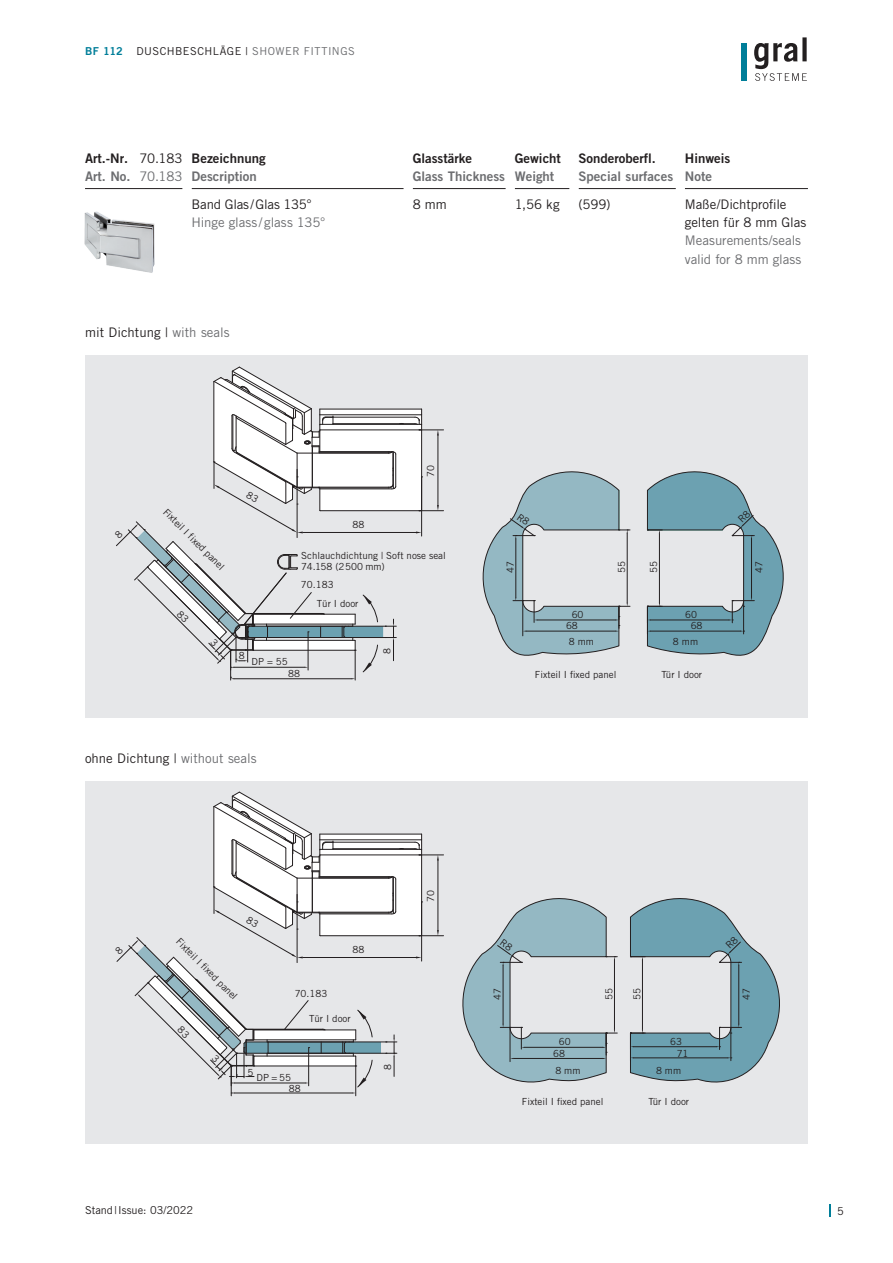
<style>
.page{position:relative;width:893px;height:1263px;background:#fff}
.page>*{position:absolute;margin:0;border:0;box-sizing:border-box;transform-origin:0 0}
.t1{font:13.2px/18.3px "Trade Gothic LT Pro";color:#231f20}
.t2{font:13.2px/18.3px "Trade Gothic LT Pro Bd 2";color:#231f20}
.t3{font:13.2px/18.3px "Trade Gothic LT Pro";letter-spacing:-.005em;color:#6c6d70}
.t4{font:13.2px "Trade Gothic LT Pro Bd 2";color:#6c6d70}
.t5{font:13.2px "Trade Gothic LT Pro";letter-spacing:-.02em;color:#231f20}
.t6{font:10.95px "Trade Gothic LT Pro";letter-spacing:.035em;color:#231f20}
.t7{font:10.95px "Trade Gothic LT Pro";color:#231f20}
.t8{font:9.75px/11.7px "Trade Gothic";color:#231f20}
.t9{font:9.75px "Trade Gothic LT Pro";color:#231f20}
.s1{font-family:"Trade Gothic LT Pro Bd 2";color:#007e99}
.s2{color:#6c6d70}
.s3{font-family:"Trade Gothic LT Pro"}
.s4{font-family:"Trade Gothic LT Pro";color:#6c6d70}
</style>
<div class="page">
<svg style="left:829px;top:1204px;width:2px;height:13px"></svg>
<hr style="left:85px;top:188px;width:98px;height:1px;background:#231f20">
<hr style="left:192px;top:188px;width:212px;height:1px;background:#231f20">
<hr style="left:413px;top:188px;width:93px;height:1px;background:#231f20">
<hr style="left:515px;top:188px;width:55px;height:1px;background:#231f20">
<hr style="left:579px;top:188px;width:97px;height:1px;background:#231f20">
<hr style="left:685px;top:188px;width:123px;height:1px;background:#231f20">
<img style="left:84px;top:211px;width:71px;height:62px">
<div style="left:85px;top:781px;width:723px;height:362px;background:#e6e7e9"></div>
<hr style="left:355px;top:1066px;width:1px;height:30px;background:#231f20">
<hr style="left:231px;top:1066px;width:1px;height:30px;background:#231f20">
<div style="left:85px;top:355px;width:723px;height:363px;background:#e6e7e9"></div>
<hr style="left:355px;top:650px;width:1px;height:30px;background:#231f20">
<hr style="left:230px;top:650px;width:1px;height:30px;background:#231f20">
<div style="left:741px;top:43px;width:6px;height:38px;background:#007e99"></div>
<svg style="left:754px;top:37px;width:53px;height:44px"></svg>
<svg style="left:630px;top:898px;width:150px;height:185px"></svg>
<svg style="left:462px;top:898px;width:155px;height:185px"></svg>
<svg style="left:116px;top:791px;width:328px;height:303px"></svg>
<svg style="left:647px;top:471px;width:137px;height:185px"></svg>
<svg style="left:482px;top:471px;width:148px;height:185px"></svg>
<svg style="left:116px;top:366px;width:328px;height:313px"></svg>
<p class="t6" style="left:85px;top:45px;width:271px"><span class="s1">BF 112</span> DUSCHBESCHLÄGE | <span class="s2">SHOWER FITTINGS</span></p>
<h1 class="t2" style="left:85px;top:149px;width:99px">Art.-Nr. <span class="s3">70.183<br></span><span class="s2">Art. No.</span> <span class="s4">70.183</span></h1>
<h1 class="t2" style="left:192px;top:149px;width:76px">Bezeichnung</h1>
<h1 class="t4" style="left:192px;top:168px;width:67px">Description</h1>
<h1 class="t5" style="left:192px;top:196px;width:122px">Band Glas/Glas 135°</h1>
<h1 class="t3" style="left:192px;top:213px;width:135px">Hinge glass /glass 135°</h1>
<h1 class="t1" style="left:85px;top:322px;width:146px">mit Dichtung | <span class="s2">with seals</span></h1>
<h1 class="t2" style="left:413px;top:149px;width:61px">Glasstärke</h1>
<h1 class="t4" style="left:413px;top:168px;width:94px">Glass Thickness</h1>
<h1 class="t2" style="left:515px;top:149px;width:48px">Gewicht</h1>
<h1 class="t4" style="left:515px;top:168px;width:41px">Weight</h1>
<h1 class="t2" style="left:579px;top:149px;width:79px">Sonderoberfl.</h1>
<h1 class="t4" style="left:579px;top:168px;width:96px">Special surfaces</h1>
<h1 class="t2" style="left:685px;top:149px;width:47px">Hinweis</h1>
<h1 class="t4" style="left:685px;top:168px;width:29px">Note</h1>
<h1 class="t1" style="left:413px;top:195px;width:35px">8 mm</h1>
<h1 class="t1" style="left:515px;top:195px;width:46px">1,56 kg</h1>
<h1 class="t1" style="left:579px;top:195px;width:34px">(599)</h1>
<h1 class="t1" style="left:685px;top:195px;width:123px">Maße/Dichtprofile gelten für 8 mm Glas</h1>
<h1 class="t3" style="left:685px;top:231px;width:118px">Measurements/seals valid for 8 mm glass</h1>
<p class="t8" style="left:169px;top:506px;width:84px;rotate:45deg">Fixteil I fixed panel</p>
<p class="t9" style="left:353px;top:519px;width:13px">88</p>
<p class="t9" style="left:425px;top:477px;width:13px;rotate:-90deg">70</p>
<p class="t8" style="left:301px;top:549px;width:146px">Schlauchdichtung | Soft nose seal<br>74.158 (2500 mm)</p>
<p class="t8" style="left:301px;top:579px;width:34px">70.183</p>
<p class="t8" style="left:317px;top:597px;width:43px">Tür I door</p>
<p class="t8" style="left:239px;top:650px;width:7px">8</p>
<p class="t8" style="left:252px;top:656px;width:38px">DP = 55</p>
<p class="t8" style="left:288px;top:667px;width:13px">88</p>
<p class="t8" style="left:381px;top:654px;width:7px;rotate:-90deg">8</p>
<h1 class="t1" style="left:85px;top:749px;width:173px">ohne Dichtung | <span class="s2">without seals</span></h1>
<p class="t9" style="left:504px;top:573px;width:13px;rotate:-90deg">47</p>
<p class="t9" style="left:572px;top:608px;width:13px">60</p>
<p class="t9" style="left:566px;top:620px;width:13px">68</p>
<p class="t9" style="left:569px;top:636px;width:27px">8 mm</p>
<p class="t9" style="left:616px;top:573px;width:13px;rotate:-90deg">55</p>
<p class="t9" style="left:535px;top:668px;width:83px">Fixteil I fixed panel</p>
<p class="t9" style="left:648px;top:573px;width:13px;rotate:-90deg">55</p>
<p class="t9" style="left:685px;top:608px;width:13px">60</p>
<p class="t9" style="left:691px;top:620px;width:13px">68</p>
<p class="t9" style="left:673px;top:636px;width:27px">8 mm</p>
<p class="t9" style="left:661px;top:668px;width:42px">Tür I door</p>
<p class="t9" style="left:753px;top:573px;width:13px;rotate:-90deg">47</p>
<p class="t8" style="left:182px;top:936px;width:84px;rotate:45deg">Fixteil I fixed panel</p>
<p class="t8" style="left:295px;top:987px;width:34px">70.183</p>
<p class="t9" style="left:353px;top:944px;width:13px">88</p>
<p class="t8" style="left:309px;top:1012px;width:43px">Tür I door</p>
<p class="t8" style="left:248px;top:1066px;width:7px">5</p>
<p class="t8" style="left:257px;top:1071px;width:36px">DP = 55</p>
<p class="t8" style="left:289px;top:1082px;width:13px">88</p>
<p class="t8" style="left:382px;top:1069px;width:7px;rotate:-90deg">8</p>
<p class="t9" style="left:425px;top:902px;width:13px;rotate:-90deg">70</p>
<p class="t7" style="left:85px;top:1203px;width:110px">Stand|Issue: 03/2022</p>
<p class="t9" style="left:492px;top:999px;width:13px;rotate:-90deg">47</p>
<p class="t9" style="left:603px;top:1000px;width:13px;rotate:-90deg">55</p>
<p class="t9" style="left:631px;top:1000px;width:13px;rotate:-90deg">55</p>
<p class="t9" style="left:559px;top:1035px;width:13px">60</p>
<p class="t9" style="left:670px;top:1035px;width:13px">63</p>
<p class="t9" style="left:553px;top:1047px;width:13px">68</p>
<p class="t9" style="left:677px;top:1047px;width:13px">71</p>
<p class="t9" style="left:555px;top:1064px;width:27px">8 mm</p>
<p class="t9" style="left:656px;top:1064px;width:27px">8 mm</p>
<p class="t9" style="left:522px;top:1096px;width:83px">Fixteil I fixed panel</p>
<p class="t9" style="left:648px;top:1096px;width:42px">Tür I door</p>
<p class="t9" style="left:740px;top:999px;width:13px;rotate:-90deg">47</p>
<p class="t6" style="left:837px;top:1204px;width:8px">5</p>
</div>
